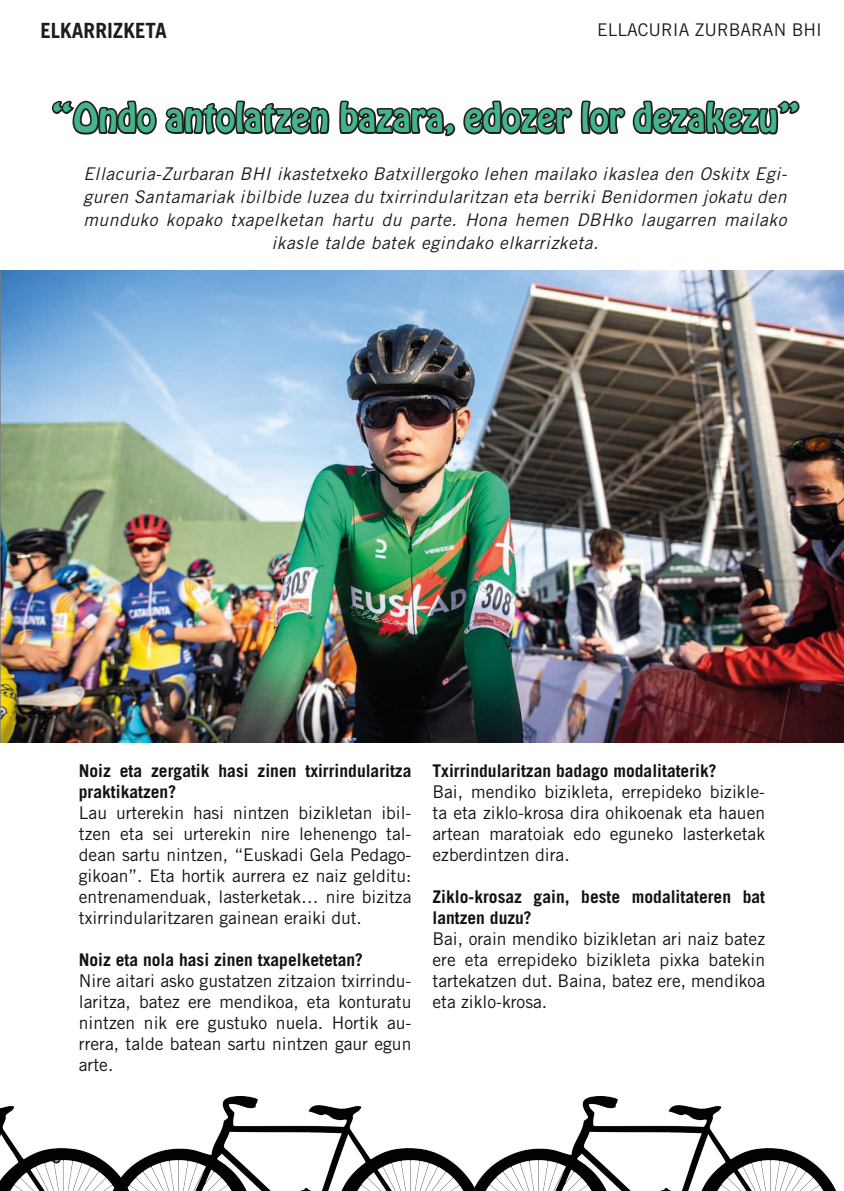
<style>
.page{position:relative;width:844px;height:1191px;background:#fff}
.page>*{position:absolute;margin:0;border:0;box-sizing:border-box;transform-origin:0 0}
.t1{font:35px "Hobo Std";color:#46b48b}
.izenak{font:700 21px "Trade Gothic LT Std";color:#1d1d1b}
.t2{font:19.25px "Tw Cen";color:#1d1d1b}
.testu_orokorra{font:17.5px/21px "Trade Gothic LT Std";color:#13120e;text-align:justify}
.testu_orokorra-2{font:italic 17.5px/22.8px "Trade Gothic LT Std";letter-spacing:.03em;color:#1d1d1b;text-align:center}
.testu_orokorra-3{font:700 17.5px/21px "Trade Gothic LT Std";color:#13120e}
.izenak-2{font:17.5px "Trade Gothic LT Std";color:#1d1d1b}
</style>
<div class="page">
<svg style="left:51px;top:100px;width:279px;height:35px"></svg>
<svg style="left:339px;top:100px;width:461px;height:37px"></svg>
<img style="left:0;top:271px;width:843px;height:471px">
<img style="left:482px;top:1096px;width:355px;height:95px">
<img style="left:136px;top:1096px;width:346px;height:95px">
<img style="left:0;top:1106px;width:136px;height:85px">
<p class="izenak" style="left:40px;top:18px;width:128px">ELKARRIZKETA</p>
<p class="izenak-2" style="left:597px;top:19px;width:226px">ELLACURIA ZURBARAN BHI</p>
<p class="t1" style="left:52px;top:94px;width:749px">“Ondo antolatzen bazara, edozer lor dezakezu”</p>
<p class="testu_orokorra-2" style="left:83px;top:163px;width:705px">Ellacuria-Zurbaran BHI ikastetxeko Batxillergoko lehen mailako ikaslea den Oskitx Egi&shy;guren Santamariak ibilbide luzea du txirrindularitzan eta berriki Benidormen jokatu den munduko kopako txapelketan hartu du parte. Hona hemen DBHko laugarren mailako ikasle talde batek egindako elkarrizketa.</p>
<p class="testu_orokorra-3" style="left:79px;top:760px;width:334px">Noiz eta zergatik hasi zinen txirrindularitza praktikatzen?</p>
<p class="testu_orokorra" style="left:79px;top:802px;width:334px">Lau urterekin hasi nintzen bizikletan ibil&shy;tzen eta sei urterekin nire lehenengo tal&shy;dean sartu nintzen, “Euskadi Gela Pedago&shy;gikoan”. Eta hortik aurrera ez naiz gelditu: entrenamenduak, lasterketak… nire bizitza txirrindularitzaren gainean eraiki dut.</p>
<p class="testu_orokorra-3" style="left:79px;top:949px;width:285px">Noiz eta nola hasi zinen txapelketetan?</p>
<p class="testu_orokorra" style="left:79px;top:970px;width:334px">Nire aitari asko gustatzen zitzaion txirrindu&shy;laritza, batez ere mendikoa, eta konturatu nintzen nik ere gustuko nuela. Hortik au&shy;rrera, talde batean sartu nintzen gaur egun arte.</p>
<p class="testu_orokorra-3" style="left:432px;top:760px;width:285px">Txirrindularitzan badago modalitaterik?</p>
<p class="testu_orokorra" style="left:432px;top:781px;width:334px">Bai, mendiko bizikleta, errepideko bizikle&shy;ta eta ziklo-krosa dira ohikoenak eta hauen artean maratoiak edo eguneko lasterketak ezberdintzen dira.</p>
<p class="testu_orokorra-3" style="left:432px;top:886px;width:334px">Ziklo-krosaz gain, beste modalitateren bat lantzen duzu?</p>
<p class="testu_orokorra" style="left:432px;top:928px;width:334px">Bai, orain mendiko bizikletan ari naiz batez ere eta errepideko bizikleta pixka batekin tartekatzen dut. Baina, batez ere, mendikoa eta ziklo-krosa.</p>
<p class="t2" style="left:40px;top:1145px;width:23px">16</p>
</div>
